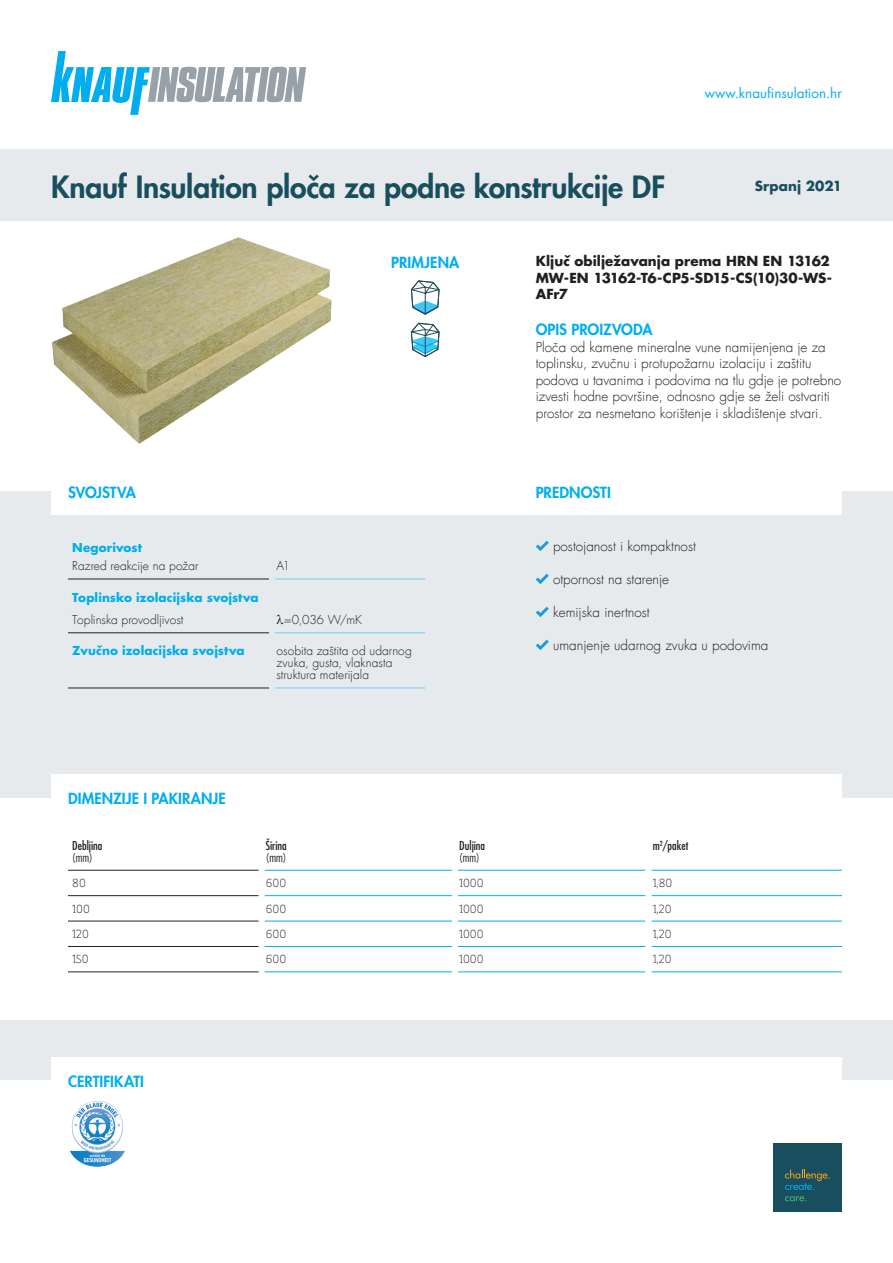
<style>
.page{position:relative;width:893px;height:1263px;background:#fff}
.page>*{position:absolute;margin:0;border:0;box-sizing:border-box;transform-origin:0 0}
.t1{font:30px "Futura LT Heavy";letter-spacing:-.01em;color:#184e5d}
.t2{font:15px "Futura LT Heavy";letter-spacing:.005em;color:#00aeef}
.t3{font:300 13.5px/16.5px "Futura LT";color:#231f20}
.t4{font:700 13.5px/16.5px "Futura X";letter-spacing:-.035em;color:#231f20}
.t5{font:700 13.5px "Futura X";letter-spacing:.005em;color:#231f20}
.t6{font:13.5px "Futura X";color:#00aeef}
.t7{font:700 13.5px "Futura X";letter-spacing:.005em;color:#184e5d}
.Tablica_vrijednosti{font:300 12px/12px "Futura LT";letter-spacing:.005em;color:#231f20}
.Tablica_kategorija{font:700 12px "Futura X";letter-spacing:.005em;color:#00aeef}
.Tablica_vrijednosti-2{font:300 12px "Dobra Slab";color:#231f20}
.Tablica_kategorija-2{font:500 condensed 12px "Futura X";color:#231f20}
.Tablica_kategorija-3{font:300 condensed 12px "Futura X";color:#231f20}
</style>
<div class="page">
<svg style="left:51px;top:51px;width:255px;height:64px"></svg>
<div style="left:0;top:149px;width:893px;height:72px;background:#e7eaec"></div>
<img style="left:52px;top:237px;width:280px;height:207px">
<div style="left:774px;top:1144px;width:68px;height:68px;background:#184e5d"></div>
<svg style="left:785px;top:1169px;width:45px;height:21px"></svg>
<svg style="left:785px;top:1196px;width:21px;height:5px"></svg>
<div style="left:0;top:491px;width:893px;height:306px;background:#e7eaec"></div>
<div style="left:0;top:1020px;width:893px;height:60px;background:#e7eaec"></div>
<div style="left:51px;top:468px;width:472px;height:46px;background:#fff"></div>
<div style="left:51px;top:1057px;width:791px;height:46px;background:#fff"></div>
<div style="left:51px;top:774px;width:791px;height:47px;background:#fff"></div>
<div style="left:519px;top:468px;width:323px;height:46px;background:#fff"></div>
<hr style="left:68px;top:579px;width:201px;height:1px;background:#231f20">
<hr style="left:68px;top:632px;width:201px;height:1px;background:#231f20">
<hr style="left:68px;top:688px;width:201px;height:1px;background:#231f20">
<hr style="left:275px;top:579px;width:150px;height:1px;background:#6bcff6">
<hr style="left:275px;top:632px;width:150px;height:1px;background:#6bcff6">
<hr style="left:275px;top:688px;width:150px;height:1px;background:#6bcff6">
<svg style="left:536px;top:541px;width:13px;height:10px"></svg>
<svg style="left:536px;top:574px;width:13px;height:10px"></svg>
<svg style="left:536px;top:607px;width:13px;height:10px"></svg>
<svg style="left:536px;top:640px;width:13px;height:10px"></svg>
<svg style="left:68px;top:869px;width:774px;height:103px"></svg>
<hr style="left:264px;top:895px;width:188px;height:1px;background:#00aeef">
<hr style="left:458px;top:895px;width:187px;height:1px;background:#00aeef">
<hr style="left:651px;top:895px;width:191px;height:1px;background:#00aeef">
<hr style="left:264px;top:921px;width:188px;height:1px;background:#00aeef">
<hr style="left:458px;top:921px;width:187px;height:1px;background:#00aeef">
<hr style="left:651px;top:921px;width:191px;height:1px;background:#00aeef">
<hr style="left:264px;top:870px;width:188px;height:1px;background:#00aeef">
<hr style="left:458px;top:870px;width:187px;height:1px;background:#00aeef">
<hr style="left:651px;top:870px;width:191px;height:1px;background:#00aeef">
<hr style="left:264px;top:946px;width:188px;height:1px;background:#00aeef">
<hr style="left:458px;top:946px;width:187px;height:1px;background:#00aeef">
<hr style="left:651px;top:946px;width:191px;height:1px;background:#00aeef">
<hr style="left:264px;top:972px;width:188px;height:1px;background:#00aeef">
<hr style="left:458px;top:972px;width:187px;height:1px;background:#00aeef">
<hr style="left:651px;top:972px;width:191px;height:1px;background:#00aeef">
<div style="left:258px;top:831px;width:6px;height:39px;background:#fff"></div>
<div style="left:452px;top:831px;width:6px;height:39px;background:#fff"></div>
<div style="left:645px;top:831px;width:6px;height:39px;background:#fff"></div>
<div style="left:258px;top:870px;width:6px;height:26px;background:#fff"></div>
<div style="left:452px;top:870px;width:6px;height:26px;background:#fff"></div>
<div style="left:645px;top:870px;width:6px;height:26px;background:#fff"></div>
<div style="left:258px;top:896px;width:6px;height:25px;background:#fff"></div>
<div style="left:452px;top:896px;width:6px;height:25px;background:#fff"></div>
<div style="left:645px;top:896px;width:6px;height:25px;background:#fff"></div>
<div style="left:258px;top:921px;width:6px;height:25px;background:#fff"></div>
<div style="left:452px;top:921px;width:6px;height:25px;background:#fff"></div>
<div style="left:645px;top:921px;width:6px;height:25px;background:#fff"></div>
<div style="left:258px;top:946px;width:6px;height:26px;background:#fff"></div>
<div style="left:452px;top:946px;width:6px;height:26px;background:#fff"></div>
<div style="left:645px;top:946px;width:6px;height:26px;background:#fff"></div>
<hr style="left:68px;top:870px;width:190px;height:1px;background:#231f20">
<hr style="left:68px;top:921px;width:190px;height:1px;background:#231f20">
<hr style="left:68px;top:946px;width:190px;height:1px;background:#231f20">
<hr style="left:68px;top:972px;width:190px;height:1px;background:#231f20">
<hr style="left:68px;top:895px;width:190px;height:1px;background:#231f20">
<img style="left:70px;top:1101px;width:55px;height:66px">
<svg style="left:411px;top:280px;width:29px;height:35px"></svg>
<svg style="left:411px;top:322px;width:29px;height:35px"></svg>
<p class="t6" style="left:705px;top:84px;width:139px">www.knaufinsulation.hr</p>
<p class="t1" style="left:51px;top:167px;width:616px">Knauf Insulation ploča za podne konstrukcije DF</p>
<p class="t7" style="left:755px;top:176px;width:89px">Srpanj 2021</p>
<p class="t2" style="left:68px;top:482px;width:69px">SVOJSTVA</p>
<p class="t2" style="left:391px;top:252px;width:70px">PRIMJENA</p>
<p class="t5" style="left:536px;top:252px;width:295px">Ključ obilježavanja prema HRN EN 13162</p>
<p class="t4" style="left:536px;top:269px;width:298px">MW-EN 13162-T6-CP5-SD15-CS(10)30-WS-<br>AFr7</p>
<p class="t2" style="left:536px;top:320px;width:118px">OPIS PROIZVODA</p>
<p class="t3" style="left:536px;top:339px;width:307px">Ploča od kamene mineralne vune namijenjena je za toplinsku, zvučnu i protupožarnu izolaciju i zaštitu podova u tavanima i podovima na tlu gdje je potrebno izvesti hodne površine, odnosno gdje se želi ostvariti prostor za nesmetano korištenje i skladištenje stvari.</p>
<p class="t2" style="left:536px;top:482px;width:77px">PREDNOSTI</p>
<p class="Tablica_kategorija" style="left:72px;top:540px;width:71px">Negorivost</p>
<p class="Tablica_vrijednosti" style="left:72px;top:560px;width:128px">Razred reakcije na požar</p>
<p class="Tablica_vrijednosti" style="left:276px;top:560px;width:15px">A1</p>
<p class="Tablica_kategorija" style="left:72px;top:589px;width:188px">Toplinsko izolacijska svojstva</p>
<p class="Tablica_vrijednosti" style="left:72px;top:614px;width:113px">Toplinska provodljivost</p>
<p class="Tablica_vrijednosti" style="left:284px;top:614px;width:79px">=0,036 W/mK</p>
<p class="Tablica_kategorija" style="left:72px;top:643px;width:174px">Zvučno izolacijska svojstva</p>
<p class="Tablica_vrijednosti" style="left:276px;top:645px;width:137px">osobita zaštita od udarnog zvuka, gusta, vlaknasta struktura materijala</p>
<p class="t3" style="left:553px;top:538px;width:144px">postojanost i kompaktnost</p>
<p class="t3" style="left:553px;top:571px;width:118px">otpornost na starenje</p>
<p class="t3" style="left:553px;top:604px;width:98px">kemijska inertnost</p>
<p class="t3" style="left:553px;top:637px;width:217px">umanjenje udarnog zvuka u podovima</p>
<p class="t2" style="left:68px;top:788px;width:159px">DIMENZIJE I PAKIRANJE</p>
<p class="Tablica_kategorija-2" style="left:72px;top:838px;width:32px">Debljina</p>
<p class="Tablica_kategorija-3" style="left:72px;top:850px;width:22px">(mm)</p>
<p class="Tablica_kategorija-2" style="left:266px;top:838px;width:23px">Širina</p>
<p class="Tablica_kategorija-3" style="left:266px;top:850px;width:22px">(mm)</p>
<p class="Tablica_kategorija-2" style="left:459px;top:838px;width:27px">Duljina</p>
<p class="Tablica_kategorija-3" style="left:459px;top:850px;width:22px">(mm)</p>
<p class="Tablica_kategorija-2" style="left:653px;top:838px;width:37px">m<sup>2</sup>/paket</p>
<p class="Tablica_vrijednosti-2" style="left:72px;top:876px;width:15px">80</p>
<p class="Tablica_vrijednosti-2" style="left:266px;top:876px;width:22px">600</p>
<p class="Tablica_vrijednosti-2" style="left:459px;top:876px;width:26px">1000</p>
<p class="Tablica_vrijednosti-2" style="left:653px;top:876px;width:21px">1,80</p>
<p class="Tablica_vrijednosti-2" style="left:72px;top:901px;width:19px">100</p>
<p class="Tablica_vrijednosti-2" style="left:266px;top:901px;width:22px">600</p>
<p class="Tablica_vrijednosti-2" style="left:459px;top:901px;width:26px">1000</p>
<p class="Tablica_vrijednosti-2" style="left:653px;top:901px;width:20px">1,20</p>
<p class="Tablica_vrijednosti-2" style="left:72px;top:927px;width:18px">120</p>
<p class="Tablica_vrijednosti-2" style="left:266px;top:927px;width:22px">600</p>
<p class="Tablica_vrijednosti-2" style="left:459px;top:927px;width:26px">1000</p>
<p class="Tablica_vrijednosti-2" style="left:653px;top:927px;width:20px">1,20</p>
<p class="Tablica_vrijednosti-2" style="left:72px;top:952px;width:18px">150</p>
<p class="Tablica_vrijednosti-2" style="left:266px;top:952px;width:22px">600</p>
<p class="Tablica_vrijednosti-2" style="left:459px;top:952px;width:26px">1000</p>
<p class="Tablica_vrijednosti-2" style="left:653px;top:952px;width:20px">1,20</p>
<p class="t2" style="left:68px;top:1071px;width:78px">CERTIFIKATI</p>
</div>
